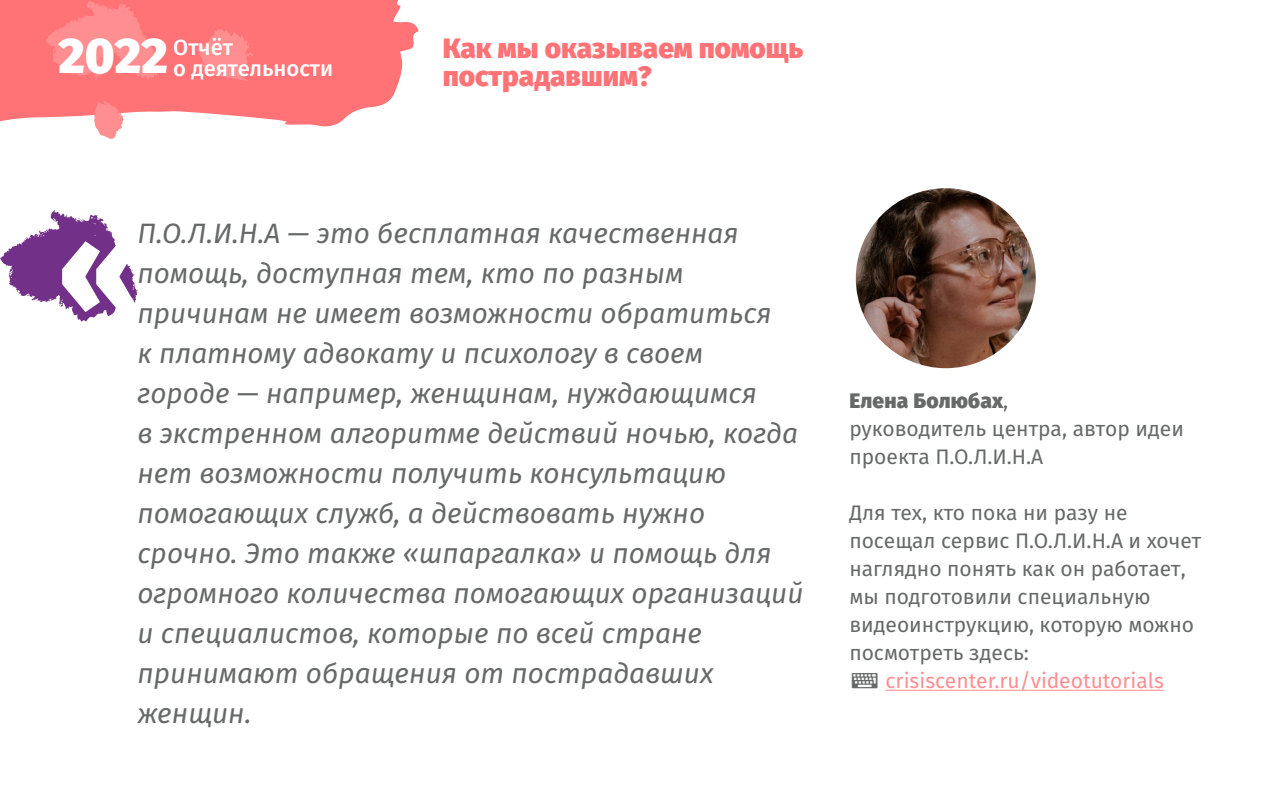
<style>
.page{position:relative;width:1280px;height:800px;background:#fff}
.page>*{position:absolute;margin:0;border:0;box-sizing:border-box;transform-origin:0 0}
.t1{font:800 50px "Fira Sans";color:#fff}
.t2{font:italic 28px/40px "Fira Sans";color:#666968}
.t3{font:800 28px/28px "Fira Sans";color:#ff7276}
.t4{font:500 22px/21px "Fira Sans";color:#fff}
.t5{font:21px/28px "Fira Sans";color:#666968}
.s1{font-weight:800}
.s2{color:#ff8e91}
</style>
<div class="page">
<svg style="left:0;top:0;width:419px;height:127px;fill:#ff7276"></svg>
<svg style="left:198px;top:29px;width:55px;height:52px;background:#ff8387"></svg>
<svg style="left:94px;top:101px;width:29px;height:38px"></svg>
<svg style="left:45px;top:0;width:114px;height:80px;background:#ff8285"></svg>
<img style="left:856px;top:188px;width:180px;height:180px;border-radius:90px">
<svg style="left:0;top:210px;width:138px;height:112px"></svg>
<hr style="left:886px;top:690px;width:278px;height:1px;background:#ff8e91">
<h1 class="t1" style="left:58px;top:21px;width:111px">2022</h1>
<p class="t4" style="left:173px;top:37px;width:161px">Отчёт<br>о деятельности</p>
<p class="t3" style="left:443px;top:35px;width:362px">Как мы оказываем помощь пострадавшим?</p>
<p class="t2" style="left:137px;top:213px;width:668px">П.О.Л.И.Н.А — это бесплатная качественная помощь, доступная тем, кто по разным причинам не имеет возможности обратиться<br>к платному адвокату и психологу в своем<br>городе — например, женщинам, нуждающимся<br>в экстренном алгоритме действий ночью, когда нет возможности получить консультацию помогающих служб, а действовать нужно срочно. Это также «шпаргалка» и помощь для огромного количества помогающих организаций и специалистов, которые по всей стране принимают обращения от пострадавших женщин.</p>
<p class="t5" style="left:849px;top:387px;width:336px"><span class="s1">Елена Болюбах</span>,<br>руководитель центра, автор идеи проекта П.О.Л.И.Н.А</p>
<p class="t5" style="left:849px;top:499px;width:354px">Для тех, кто пока ни разу не посещал сервис П.О.Л.И.Н.А и хочет наглядно понять как он работает, мы подготовили специальную видеоинструкцию, которую можно посмотреть здесь:<br>⌨ <span class="s2">crisiscenter.ru/videotutorials</span></p>
</div>
